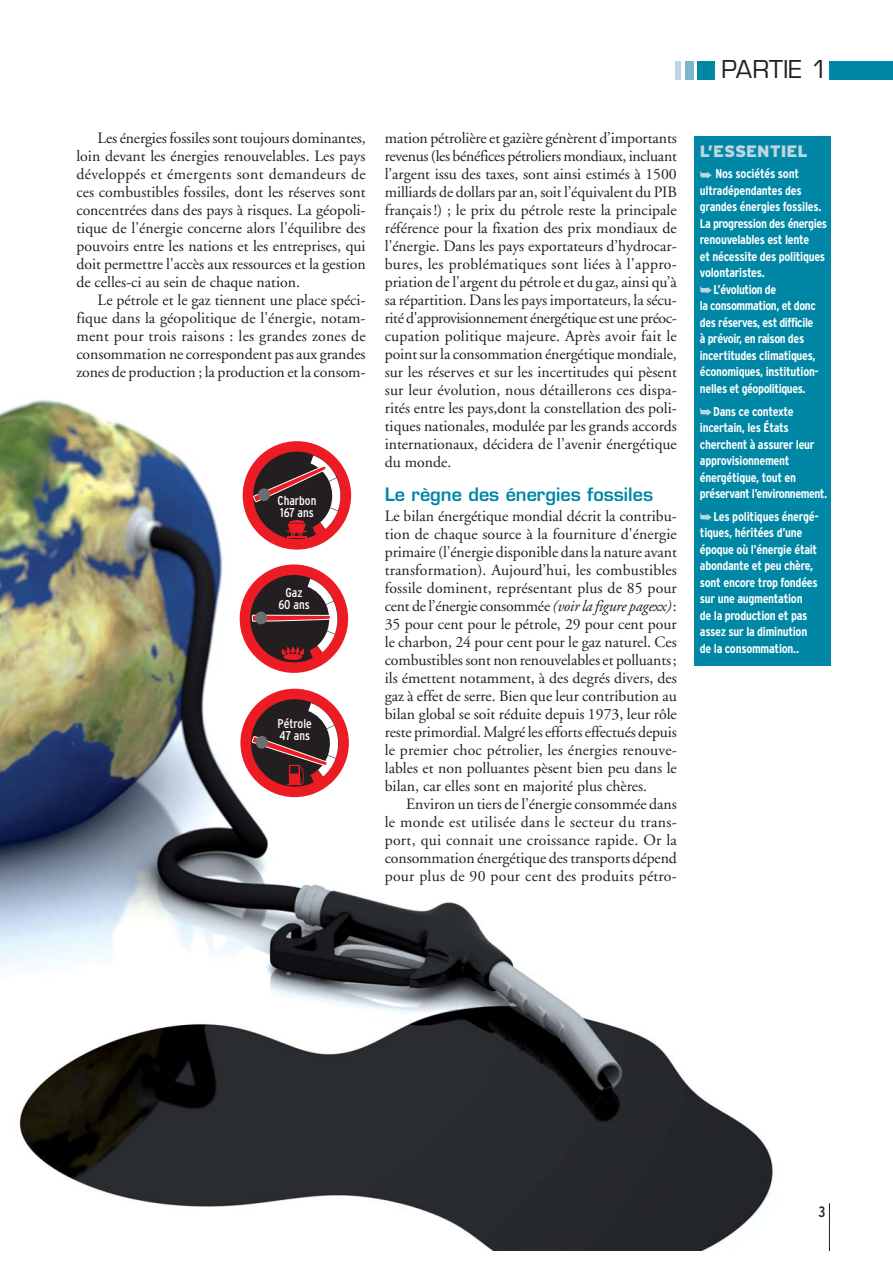
<style>
.page{position:relative;width:893px;height:1265px;background:#fff}
.page>*{position:absolute;margin:0;border:0;box-sizing:border-box;transform-origin:0 0}
.t1{font:24px "Eurostile";color:#231f20}
.t2{font:600 18px "Eurostile";color:#0087a5}
.t3{font:900 16.5px "Interstate";color:#bcd5e0}
.t4{font:15.75px/18px "Adobe Garamond";color:#231f20;text-align:justify}
.t5{font:condensed 15px "Interstate";color:#231f20}
.t6{font:700 condensed 12.75px/16.5px "Interstate";letter-spacing:-.02em;color:#fff}
.t7{font:condensed 12.75px/12px "Interstate";color:#fff}
.s1{font-style:italic}
.s2{color:#bcd5e0}
</style>
<div class="page">
<div style="left:829px;top:61px;width:63px;height:18px;background:#0087a5"></div>
<div style="left:697px;top:61px;width:18px;height:18px;background:#0087a5"></div>
<div style="left:685px;top:61px;width:8px;height:18px;background:#7eb5ca"></div>
<div style="left:675px;top:61px;width:5px;height:18px;background:#bcd5e0"></div>
<hr style="left:829px;top:1203px;width:1px;height:47px;background:#231f20">
<div style="left:694px;top:137px;width:137px;height:528px;background:#0087a5"></div>
<img style="left:0;top:399px;width:776px;height:851px">
<svg style="left:246px;top:694px;width:97px;height:98px"></svg>
<div style="left:240px;top:688px;width:109px;height:109px;border:10px solid #ed1c24;border-radius:50%"></div>
<svg style="left:252px;top:703px;width:87px;height:82px"></svg>
<div style="left:256px;top:736px;width:12px;height:12px;background:#6d6e70;border-radius:50%"></div>
<svg style="left:245px;top:569px;width:98px;height:98px"></svg>
<div style="left:240px;top:564px;width:108px;height:109px;border:10px solid #ed1c24;border-radius:50%"></div>
<svg style="left:252px;top:579px;width:86px;height:81px"></svg>
<hr style="left:285px;top:654px;width:16px;height:4px;background:#ed1c24;border-radius:50%">
<svg style="left:248px;top:446px;width:98px;height:98px"></svg>
<div style="left:243px;top:441px;width:108px;height:108px;border:10px solid #ed1c24;border-radius:50%"></div>
<svg style="left:240px;top:556px;width:111px;height:5px"></svg>
<svg style="left:253px;top:455px;width:88px;height:82px"></svg>
<p class="t4" style="left:76px;top:130px;width:291px;text-indent:21px">Les énergies fossiles sont toujours dominantes, loin devant les énergies renouvelables. Les pays développés et émergents sont demandeurs de ces combustibles fossiles, dont les réserves sont concentrées dans des pays à risques. La géopoli&shy;tique de l'énergie concerne alors l'équilibre des pouvoirs entre les nations et les entreprises, qui doit permettre l'accès aux ressources et la gestion de celles-ci au sein de chaque nation.</p>
<p class="t4" style="left:76px;top:292px;width:291px;text-indent:21px">Le pétrole et le gaz tiennent une place spéci&shy;fique dans la géopolitique de l'énergie, notam&shy;ment pour trois raisons : les grandes zones de consommation ne correspondent pas aux grandes zones de production ; la production et la consom-</p>
<p class="t7" style="left:277px;top:495px;width:40px">Charbon<br>167 ans</p>
<p class="t7" style="left:278px;top:587px;width:33px;text-align:center">Gaz<br>60 ans</p>
<p class="t7" style="left:277px;top:718px;width:36px">Pétrole<br>47 ans</p>
<p class="t4" style="left:385px;top:130px;width:293px">mation pétrolière et gazière génèrent d’importants revenus (les bénéfices pétroliers mondiaux, incluant l’argent issu des taxes, sont ainsi estimés à 1500 milliards de dollars par an, soit l’équivalent du PIB français !) ; le prix du pétrole reste la principale référence pour la fixation des prix mondiaux de l'énergie. Dans les pays exportateurs d’hydrocar&shy;bures, les problématiques sont liées à l'appro&shy;priation de l'argent du pétrole et du gaz, ainsi qu’à sa répartition. Dans les pays importateurs, la sécu&shy;rité d'approvisionnement énergétique est une préoc&shy;cupation politique majeure. Après avoir fait le point sur la consommation énergétique mondiale, sur les réserves et sur les incertitudes qui pèsent sur leur évolution, nous détaillerons ces dispa&shy;rités entre les pays,dont la constellation des poli&shy;tiques nationales, modulée par les grands accords internationaux, décidera de l’avenir énergétique du monde.</p>
<p class="t2" style="left:385px;top:487px;width:270px">Le règne des énergies fossiles</p>
<p class="t4" style="left:385px;top:508px;width:293px">Le bilan énergétique mondial décrit la contribu&shy;tion de chaque source à la fourniture d'énergie primaire (l’énergie disponible dans la nature avant transformation). Aujourd’hui, les combustibles fossile dominent, représentant plus de 85 pour cent de l’énergie consommée <span class="s1">(voir la figure pagexx)</span>:<br>35 pour cent pour le pétrole, 29 pour cent pour le charbon, 24 pour cent pour le gaz naturel. Ces combustibles sont non renouvelables et polluants; ils émettent notamment, à des degrés divers, des gaz à effet de serre. Bien que leur contribution au bilan global se soit réduite depuis 1973, leur rôle reste primordial. Malgré les efforts effectués depuis le premier choc pétrolier, les énergies renouve&shy;lables et non polluantes pèsent bien peu dans le bilan, car elles sont en majorité plus chères.</p>
<p class="t4" style="left:385px;top:796px;width:293px;text-indent:21px">Environ un tiers de l’énergie consommée dans le monde est utilisée dans le secteur du trans&shy;port, qui connait une croissance rapide. Or la consommation énergétique des transports dépend pour plus de 90 pour cent des produits pétro-</p>
<h1 class="t1" style="left:721px;top:60px;width:108px">PARTIE 1</h1>
<p class="t3" style="left:700px;top:145px;width:109px">L’ESSENTIEL</p>
<p class="t6" style="left:700px;top:166px;width:129px"><span class="s2">➥</span> Nos sociétés sont ultradépendantes des grandes énergies fossiles.<br>La progression des énergies renouvelables est lente<br>et nécessite des politiques volontaristes. <span class="s2">➥</span>L’évolution de<br>la consommation, et donc des réserves, est difficile<br>à prévoir, en raison des incertitudes climatiques, économiques, institution&shy;nelles et géopolitiques.</p>
<p class="t6" style="left:700px;top:404px;width:129px"><span class="s2">➥</span>Dans ce contexte incertain, les États cherchent à assurer leur approvisionnement énergétique, tout en préservant l’environnement.</p>
<p class="t6" style="left:700px;top:509px;width:121px"><span class="s2">➥</span>Les politiques énergé&shy;tiques, héritées d’une époque où l’énergie était abondante et peu chère, sont encore trop fondées sur une augmentation<br>de la production et pas assez sur la diminution de la consommation..</p>
<p class="t5" style="left:818px;top:1206px;width:8px">3</p>
</div>
